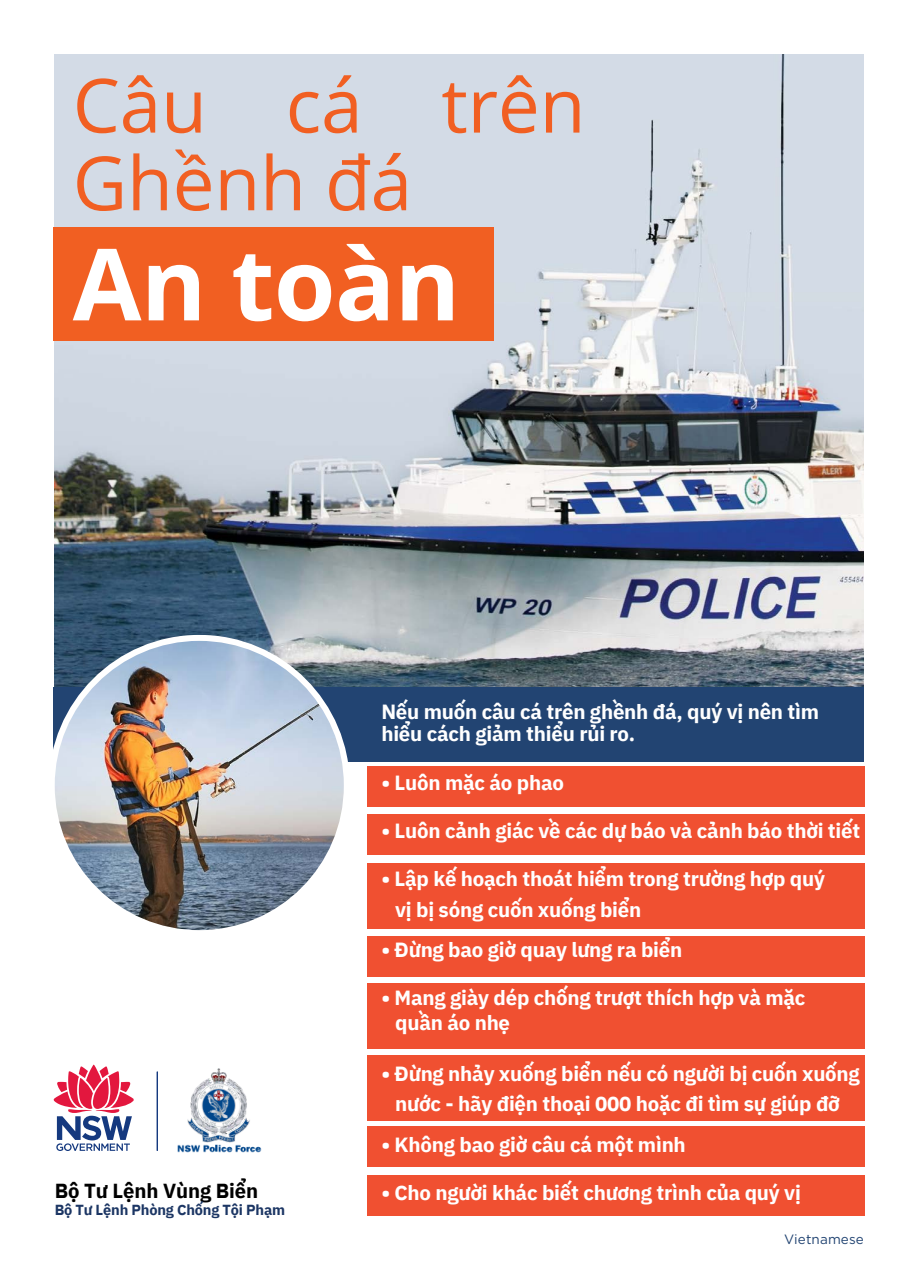
<style>
.page{position:relative;width:918px;height:1263px;background:#fff}
.page>*{position:absolute;margin:0;border:0;box-sizing:border-box;transform-origin:0 0}
.t1{font:700 99.75px "Open Sans";letter-spacing:-.005em;color:#fff}
.t2{font:74.85px/77.7px "Open Sans";letter-spacing:-.005em;color:#f15f22}
.t3{font:700 20.55px "IBM Plex Sans";letter-spacing:-.01em;color:#fff}
.t4{font:700 20.4px/22.5px "IBM Plex Sans";letter-spacing:-.01em;color:#fff}
.t5{font:700 20.25px "IBM Plex Sans";letter-spacing:-.005em;color:#000}
.t6{font:700 14.55px "IBM Plex Sans";letter-spacing:-.01em;color:#1c3664}
.t7{font:13.5px "Gotham";letter-spacing:.01em;color:#224472}
</style>
<div class="page">
<img style="left:54px;top:54px;width:810px;height:633px">
<svg style="left:53px;top:1064px;width:81px;height:86px"></svg>
<svg style="left:157px;top:1071px;width:1px;height:79px"></svg>
<div style="left:54px;top:687px;width:810px;height:74px;background:#224472"></div>
<img style="left:177px;top:1092px;width:85px;height:61px">
<img style="left:194px;top:1068px;width:50px;height:57px">
<img style="left:53px;top:635px;width:297px;height:296px">
<div style="left:53px;top:227px;width:440px;height:114px;background:#f15f22"></div>
<div style="left:368px;top:766px;width:496px;height:40px;background:#f05031"></div>
<div style="left:368px;top:815px;width:496px;height:39px;background:#f05031"></div>
<div style="left:368px;top:863px;width:496px;height:65px;background:#f05031"></div>
<div style="left:368px;top:936px;width:496px;height:40px;background:#f05031"></div>
<div style="left:368px;top:983px;width:496px;height:65px;background:#f05031"></div>
<div style="left:368px;top:1054px;width:496px;height:65px;background:#f05031"></div>
<div style="left:368px;top:1126px;width:496px;height:40px;background:#f05031"></div>
<div style="left:368px;top:1175px;width:496px;height:40px;background:#f05031"></div>
<p class="t2" style="left:73px;top:65px;width:514px">Câu cá trên<br>Ghềnh đá</p>
<p class="t1" style="left:73px;top:214px;width:389px">An toàn</p>
<p class="t4" style="left:381px;top:699px;width:439px">Nếu muốn câu cá trên ghềnh đá, quý vị nên tìm hiểu cách giảm thiểu rủi ro.</p>
<p class="t4" style="left:381px;top:770px;width:184px">• Luôn mặc áo phao</p>
<p class="t4" style="left:381px;top:819px;width:480px">• Luôn cảnh giác về các dự báo và cảnh báo thời tiết</p>
<p class="t4" style="left:381px;top:867px;width:445px">• Lập kế hoạch thoát hiểm trong trường hợp quý</p>
<p class="t3" style="left:395px;top:895px;width:248px">vị bị sóng cuốn xuống biển</p>
<p class="t4" style="left:381px;top:938px;width:302px">• Đừng bao giờ quay lưng ra biển</p>
<p class="t4" style="left:381px;top:985px;width:426px">• Mang giày dép chống trượt thích hợp và mặc</p>
<p class="t3" style="left:395px;top:1009px;width:116px">quần áo nhẹ</p>
<p class="t4" style="left:381px;top:1062px;width:480px">• Đừng nhảy xuống biển nếu có người bị cuốn xuống</p>
<p class="t3" style="left:395px;top:1090px;width:446px">nước - hãy điện thoại 000 hoặc đi tìm sự giúp đỡ</p>
<p class="t4" style="left:381px;top:1132px;width:306px">• Không bao giờ câu cá một mình</p>
<p class="t5" style="left:55px;top:1176px;width:205px">Bộ Tư Lệnh Vùng Biển</p>
<p class="t4" style="left:381px;top:1181px;width:421px">• Cho người khác biết chương trình của quý vị</p>
<p class="t6" style="left:55px;top:1199px;width:232px">Bộ Tư Lệnh Phòng Chống Tội Phạm</p>
<p class="t7" style="left:784px;top:1230px;width:81px">Vietnamese</p>
</div>
